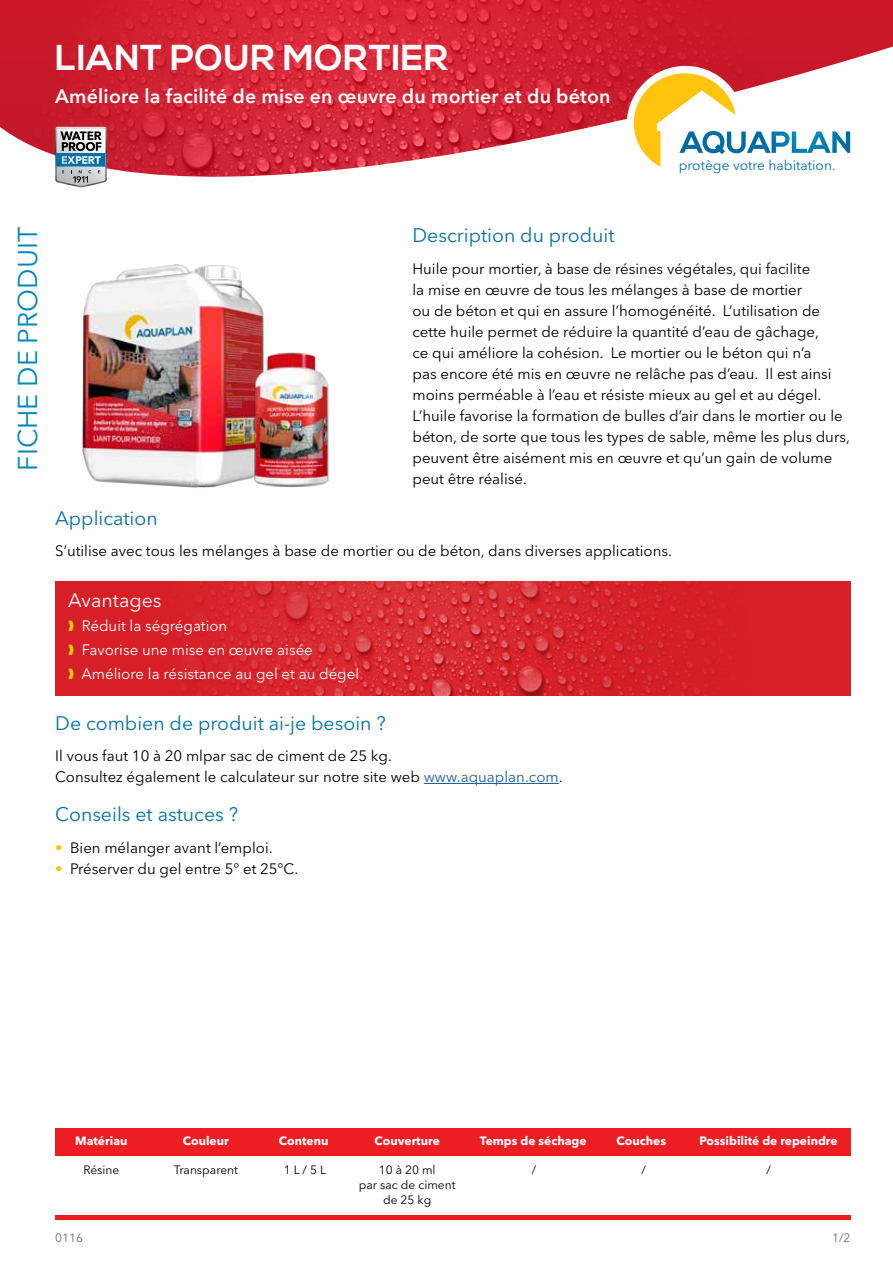
<style>
.page{position:relative;width:893px;height:1263px;background:#fff}
.page>*{position:absolute;margin:0;border:0;box-sizing:border-box;transform-origin:0 0}
.t1{font:700 36px "Nexa";letter-spacing:.01em;color:#fff}
.t2{font:27px "Avenir Next LT Pro";color:#0087b4}
.t3{font:19.5px "Avenir Next LT Pro";color:#0071a8}
.t4{font:600 19.5px "Avenir Next LT Pro";letter-spacing:.01em;color:#fff}
.t5{font:19.5px "Avenir Next LT Pro";color:#fff}
.t6{font:15px/21px "Avenir Next LT Pro";color:#000}
.t7{font:15px/24px "Avenir Next LT Pro";color:#fff}
.t8{font:13.8px "Avenir Next LT Pro";color:#0071a8}
.t9{font:700 12px "Avenir Next LT Pro";color:#fff}
.t10{font:12px/15px "Avenir Next LT Pro";color:#000;text-align:center}
.t11{font:12px "Avenir Next LT Pro";color:#6d6e71}
.s1{color:#ffcb05}
.s2{color:#215e9e}
.s3{font-weight:600;color:#ffc40c}
</style>
<div class="page">
<img style="left:82px;top:264px;width:182px;height:224px">
<img style="left:250px;top:349px;width:79px;height:139px">
<img style="left:0;top:0;width:893px;height:188px">
<svg style="left:55px;top:127px;width:52px;height:60px;background:#93a5af"></svg>
<div style="left:627px;top:66px;width:117px;height:118px;background:#fff;border-radius:50%"></div>
<svg style="left:634px;top:73px;width:216px;height:94px"></svg>
<div style="left:55px;top:1128px;width:795px;height:28px;background:#ed1d24"></div>
<div style="left:55px;top:1215px;width:795px;height:5px;background:#ed1d24"></div>
<hr style="left:424px;top:783px;width:135px;height:1px;background:#215e9e">
<img style="left:55px;top:581px;width:795px;height:114px">
<h1 class="t1" style="left:55px;top:37px;width:394px">LIANT POUR MORTIER</h1>
<h3 class="t4" style="left:55px;top:84px;width:557px">Améliore la facilité de mise en œuvre du mortier et du béton</h3>
<p class="t8" style="left:679px;top:157px;width:158px">protège votre habitation.</p>
<h2 class="t2" style="left:12px;top:471px;width:245px;rotate:-90deg">FICHE DE PRODUIT</h2>
<h3 class="t3" style="left:412px;top:224px;width:204px">Description du produit</h3>
<p class="t6" style="left:412px;top:258px;width:439px">Huile pour mortier, à base de résines végétales, qui facilite<br>la mise en œuvre de tous les mélanges à base de mortier<br>ou de béton et qui en assure l’homogénéité. L’utilisation de cette huile permet de réduire la quantité d’eau de gâchage,<br>ce qui améliore la cohésion. Le mortier ou le béton qui n’a<br>pas encore été mis en œuvre ne relâche pas d’eau. Il est ainsi moins perméable à l’eau et résiste mieux au gel et au dégel.<br>L’huile favorise la formation de bulles d’air dans le mortier ou le béton, de sorte que tous les types de sable, même les plus durs, peuvent être aisément mis en œuvre et qu’un gain de volume peut être réalisé.</p>
<h3 class="t3" style="left:55px;top:506px;width:104px">Application</h3>
<p class="t6" style="left:55px;top:540px;width:618px">S’utilise avec tous les mélanges à base de mortier ou de béton, dans diverses applications.</p>
<h3 class="t5" style="left:68px;top:588px;width:95px">Avantages</h3>
<p class="t7" style="left:68px;top:613px;width:293px"><span class="s1">❱</span> Réduit la ségrégation<br><span class="s1">❱</span> Favorise une mise en œuvre aisée<br><span class="s1">❱</span> Améliore la résistance au gel et au dégel</p>
<h3 class="t3" style="left:55px;top:711px;width:332px">De combien de produit ai-je besoin ?</h3>
<p class="t6" style="left:55px;top:745px;width:509px">Il vous faut 10 à 20 mlpar sac de ciment de 25 kg.<br>Consultez également le calculateur sur notre site web <span class="s2">www.aquaplan.com</span>.</p>
<h3 class="t3" style="left:55px;top:802px;width:184px">Conseils et astuces ?</h3>
<p class="t6" style="left:55px;top:837px;width:219px"><span class="s3">•</span> Bien mélanger avant l’emploi.</p>
<p class="t6" style="left:55px;top:858px;width:245px"><span class="s3">•</span> Préserver du gel entre 5° et 25°C.</p>
<p class="t9" style="left:75px;top:1134px;width:54px">Matériau</p>
<p class="t9" style="left:183px;top:1134px;width:48px">Couleur</p>
<p class="t9" style="left:279px;top:1134px;width:51px">Contenu</p>
<p class="t9" style="left:375px;top:1134px;width:67px">Couverture</p>
<p class="t9" style="left:480px;top:1134px;width:108px">Temps de séchage</p>
<p class="t9" style="left:617px;top:1134px;width:51px">Couches</p>
<p class="t9" style="left:700px;top:1134px;width:140px">Possibilité de repeindre</p>
<p class="t10" style="left:83px;top:1162px;width:38px">Résine</p>
<p class="t10" style="left:174px;top:1162px;width:66px">Transparent</p>
<p class="t10" style="left:359px;top:1162px;width:98px">10 à 20 ml<br>par sac de ciment de 25 kg</p>
<p class="t10" style="left:766px;top:1162px;width:6px">/</p>
<p class="t10" style="left:284px;top:1162px;width:44px">1 L / 5 L</p>
<p class="t10" style="left:532px;top:1162px;width:6px">/</p>
<p class="t10" style="left:642px;top:1162px;width:6px">/</p>
<p class="t11" style="left:55px;top:1231px;width:29px">0116</p>
<p class="t11" style="left:832px;top:1231px;width:20px">1/2</p>
</div>
